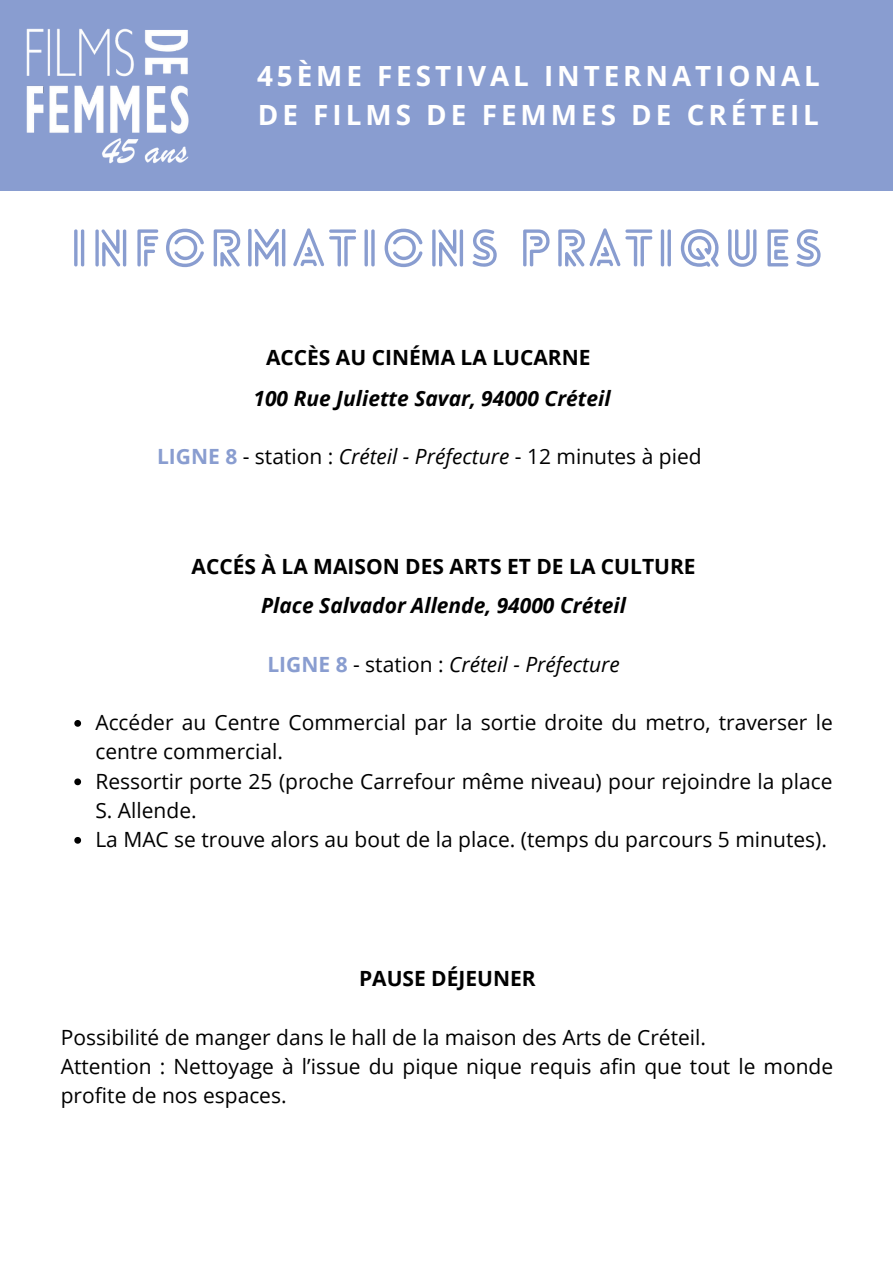
<style>
.page{position:relative;width:893px;height:1264px;background:#fff}
.page>*{position:absolute;margin:0;border:0;box-sizing:border-box;transform-origin:0 0}
.t1{font:700 50.4px "Lovelo Line";letter-spacing:.06em;color:#899dd0}
.t2{font:700 27.9px/38.8px "Open Sans";letter-spacing:.14em;color:#fff}
.t3{font:21px/29.2px "Open Sans";color:#000}
.t4{font:700 21px "Open Sans";color:#000}
.t5{font:italic 700 21px "Open Sans";color:#000}
.t6{font:italic 21px "Open Sans";color:#000}
.s1{font-weight:700;color:#899dd0}
.s2{font-style:italic}
.s3{font-weight:700;font-style:normal;color:#899dd0}
.s4{font-style:normal}
</style>
<div class="page">
<div style="left:0;top:0;width:892px;height:191px;background:#899dd0"></div>
<img style="left:26px;top:28px;width:163px;height:136px">
<svg style="left:74px;top:720px;width:7px;height:6px"></svg>
<svg style="left:74px;top:778px;width:7px;height:7px"></svg>
<svg style="left:74px;top:837px;width:7px;height:6px"></svg>
<h2 class="t2" style="left:257px;top:56px;width:564px">45ÈME FESTIVAL INTERNATIONAL<br>DE FILMS DE FEMMES DE CRÉTEIL</h2>
<h1 class="t1" style="left:70px;top:228px;width:754px">INFORMATIONS PRATIQUES</h1>
<p class="t4" style="left:266px;top:343px;width:326px">ACCÈS AU CINÉMA LA LUCARNE</p>
<p class="t5" style="left:253px;top:383px;width:358px">100 Rue Juliette Savar, 94000 Créteil</p>
<p class="t3" style="left:157px;top:441px;width:546px"><span class="s1">LIGNE 8</span> - station : <span class="s2">Créteil - Préfecture</span> - 12 minutes à pied</p>
<p class="t4" style="left:192px;top:551px;width:505px">ACCÉS À LA MAISON DES ARTS ET DE LA CULTURE</p>
<p class="t5" style="left:261px;top:590px;width:366px">Place Salvador Allende, 94000 Créteil</p>
<p class="t6" style="left:267px;top:649px;width:354px"><span class="s3">LIGNE 8</span> <span class="s4">- station :</span> Créteil - Préfecture</p>
<p class="t3" style="left:95px;top:707px;width:738px">Accéder au Centre Commercial par la sortie droite du metro, traverser le centre commercial.<br>Ressortir porte 25 (proche Carrefour même niveau) pour rejoindre la place S. Allende.<br>La MAC se trouve alors au bout de la place. (temps du parcours 5 minutes).</p>
<p class="t4" style="left:359px;top:963px;width:178px">PAUSE DÉJEUNER</p>
<p class="t3" style="left:61px;top:1022px;width:773px">Possibilité de manger dans le hall de la maison des Arts de Créteil.<br>Attention : Nettoyage à l’issue du pique nique requis afin que tout le monde profite de nos espaces.</p>
</div>
